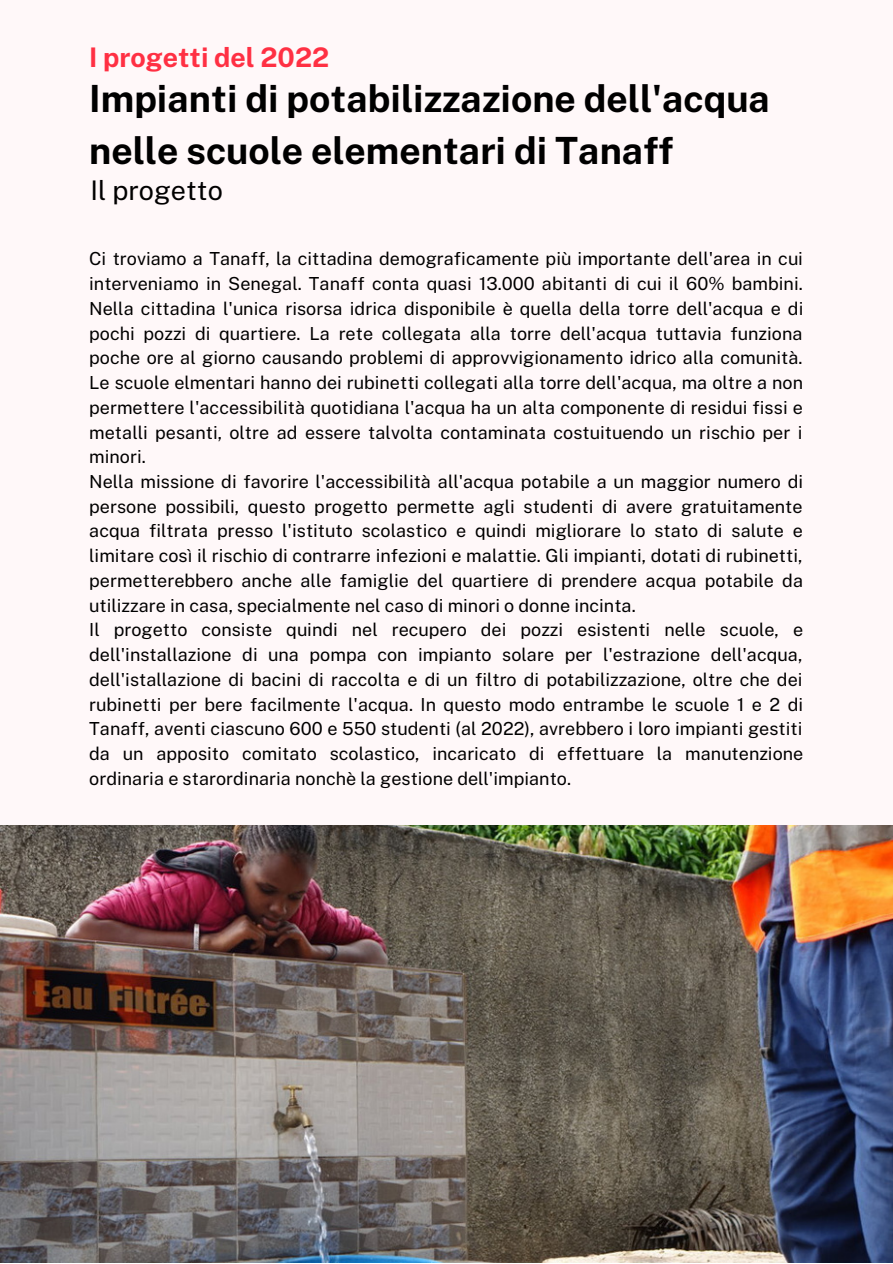
<style>
.page{position:relative;width:893px;height:1264px;background:#fff}
.page>*{position:absolute;margin:0;border:0;box-sizing:border-box;transform-origin:0 0}
.t1{font:700 37.5px/51.8px "Public Sans";color:#000}
.t2{font:700 27px "Public Sans";color:#ff3043}
.t3{font:27px "Public Sans";color:#000}
.t4{font:18px/24.8px "Public Sans";color:#000}
</style>
<div class="page">
<div style="left:0;top:0;width:892px;height:1262px;background:#fff8f9"></div>
<img style="left:0;top:825px;width:892px;height:437px">
<h2 class="t2" style="left:89px;top:41px;width:241px">I progetti del 2022</h2>
<h1 class="t1" style="left:89px;top:72px;width:682px">Impianti di potabilizzazione dell'acqua nelle scuole elementari di Tanaff</h1>
<h2 class="t3" style="left:90px;top:174px;width:134px">Il progetto</h2>
<p class="t4" style="left:89px;top:246px;width:715px">Ci troviamo a Tanaff, la cittadina demograficamente più importante dell'area in cui interveniamo in Senegal. Tanaff conta quasi 13.000 abitanti di cui il 60% bambini.<br>Nella cittadina l'unica risorsa idrica disponibile è quella della torre dell'acqua e di pochi pozzi di quartiere. La rete collegata alla torre dell'acqua tuttavia funziona poche ore al giorno causando problemi di approvvigionamento idrico alla comunità.<br>Le scuole elmentari hanno dei rubinetti collegati alla torre dell'acqua, ma oltre a non permettere l'accessibilità quotidiana l'acqua ha un alta componente di residui fissi e metalli pesanti, oltre ad essere talvolta contaminata costuituendo un rischio per i minori.<br>Nella missione di favorire l'accessibilità all'acqua potabile a un maggior numero di persone possibili, questo progetto permette agli studenti di avere gratuitamente acqua filtrata presso l'istituto scolastico e quindi migliorare lo stato di salute e limitare così il rischio di contrarre infezioni e malattie. Gli impianti, dotati di rubinetti, permetterebbero anche alle famiglie del quartiere di prendere acqua potabile da utilizzare in casa, specialmente nel caso di minori o donne incinta.<br>Il progetto consiste quindi nel recupero dei pozzi esistenti nelle scuole, e dell'installazione di una pompa con impianto solare per l'estrazione dell'acqua, dell'istallazione di bacini di raccolta e di un filtro di potabilizzazione, oltre che dei rubinetti per bere facilmente l'acqua. In questo modo entrambe le scuole 1 e 2 di Tanaff, aventi ciascuno 600 e 550 studenti (al 2022), avrebbero i loro impianti gestiti da un apposito comitato scolastico, incaricato di effettuare la manutenzione ordinaria e starordinaria nonchè la gestione dell'impianto.</p>
</div>
